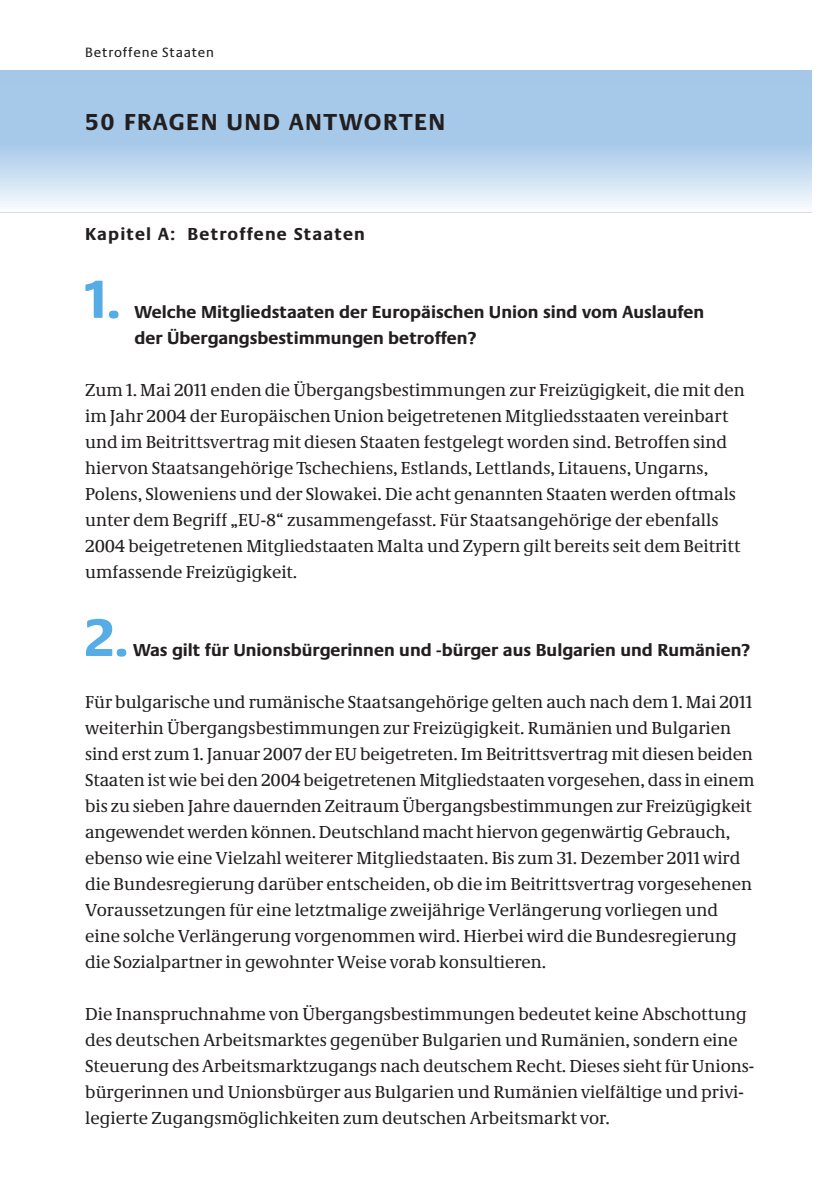
<style>
.page{position:relative;width:840px;height:1191px;background:#fff}
.page>*{position:absolute;margin:0;border:0;box-sizing:border-box;transform-origin:0 0}
.t1{font:700 55px "Neue Praxis";color:#56ace5}
.t2{font:700 24px "Neue Praxis";letter-spacing:.06em;color:#231f20}
.t3{font:18px/26px "Neue Demos";color:#231f20}
.t4{font:700 18px/26px "Neue Praxis";color:#231f20}
.t5{font:700 18px "Neue Praxis";letter-spacing:.06em;color:#231f20}
.t6{font:14px "Neue Praxis";letter-spacing:.06em;color:#231f20}
</style>
<div class="page">
<svg style="left:0;top:85px;width:811px;height:128px;background:#bcd6ef"></svg>
<p class="t6" style="left:85px;top:47px;width:130px">Betroffene Staaten</p>
<h2 class="t2" style="left:85px;top:113px;width:361px">50 FRAGEN UND ANTWORTEN</h2>
<p class="t5" style="left:85px;top:227px;width:281px">Kapitel A: Betroffene Staaten</p>
<h1 class="t1" style="left:85px;top:279px;width:37px">1.</h1>
<p class="t4" style="left:134px;top:300px;width:571px">Welche Mitgliedstaaten der Europäischen Union sind vom Auslaufen der Übergangsbestimmungen betroffen?</p>
<p class="t3" style="left:85px;top:378px;width:660px">Zum 1. Mai 2011 enden die Übergangsbestimmungen zur Freizügigkeit, die mit den im Jahr 2004 der Europäischen Union beigetretenen Mitgliedsstaaten vereinbart und im Beitrittsvertrag mit diesen Staaten festgelegt worden sind. Betroffen sind hiervon Staatsangehörige Tschechiens, Estlands, Lettlands, Litauens, Ungarns, Polens, Sloweniens und der Slowakei. Die acht genannten Staaten werden oftmals unter dem Begriff „EU-8“ zusammengefasst. Für Staatsangehörige der ebenfalls 2004 beigetretenen Mitgliedstaaten Malta und Zypern gilt bereits seit dem Beitritt umfassende Freizügigkeit.</p>
<h1 class="t1" style="left:85px;top:617px;width:45px">2.</h1>
<p class="t4" style="left:133px;top:638px;width:618px">Was gilt für Unionsbürgerinnen und -bürger aus Bulgarien und Rumänien?</p>
<p class="t3" style="left:85px;top:690px;width:670px">Für bulgarische und rumänische Staatsangehörige gelten auch nach dem 1. Mai 2011 weiterhin Übergangsbestimmungen zur Freizügigkeit. Rumänien und Bulgarien sind erst zum 1. Januar 2007 der EU beigetreten. Im Beitrittsvertrag mit diesen beiden Staaten ist wie bei den 2004 beigetretenen Mitgliedstaaten vorgesehen, dass in einem bis zu sieben Jahre dauernden Zeitraum Übergangsbestimmungen zur Freizügigkeit angewendet werden können. Deutschland macht hiervon gegenwärtig Gebrauch, ebenso wie eine Vielzahl weiterer Mitgliedstaaten. Bis zum 31. Dezember 2011 wird die Bundesregierung darüber entscheiden, ob die im Beitrittsvertrag vorgesehenen Voraussetzungen für eine letztmalige zweijährige Verlängerung vorliegen und eine solche Verlängerung vorgenommen wird. Hierbei wird die Bundesregierung die Sozialpartner in gewohnter Weise vorab konsultieren.</p>
<p class="t3" style="left:85px;top:1002px;width:670px">Die Inanspruchnahme von Übergangsbestimmungen bedeutet keine Abschottung des deutschen Arbeitsmarktes gegenüber Bulgarien und Rumänien, sondern eine Steuerung des Arbeitsmarktzugangs nach deutschem Recht. Dieses sieht für Unions&shy;bürgerinnen und Unionsbürger aus Bulgarien und Rumänien vielfältige und privi&shy;legierte Zugangsmöglichkeiten zum deutschen Arbeitsmarkt vor.</p>
</div>
